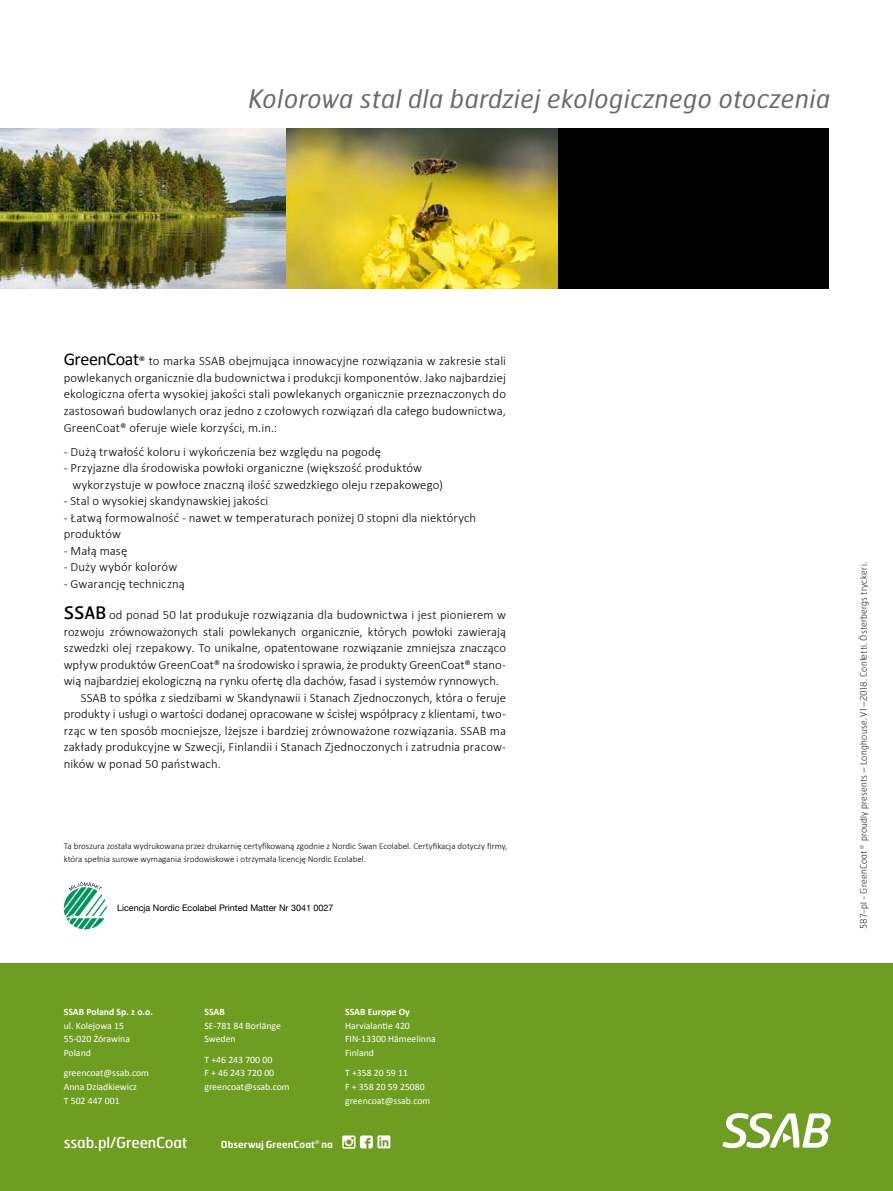
<style>
.page{position:relative;width:893px;height:1191px;background:#fff}
.page>*{position:absolute;margin:0;border:0;box-sizing:border-box;transform-origin:0 0}
.t1{font:italic 25.5px "Hermes FB";letter-spacing:.015em;color:#696b72}
.t2{font:15px "Hermes FB";letter-spacing:-.01em;color:#fff}
.t3{font:300 12.75px/16.5px "Calibri";letter-spacing:.005em;color:#000}
.t4{font:9.75px/13.6px "Calibri";color:#fff}
.t5{font:700 9.75px "Calibri";color:#fff}
.t6{font:600 9.75px "Hermes FB";letter-spacing:.005em;color:#fff}
.t7{font:300 9px/13.5px "Calibri";color:#000}
.t8{font:100 9px "Hermes FB";letter-spacing:.03em;color:#000}
.t9{font:9px "Helvetica Neue";color:#000}
.s1{font-weight:400;font-size:18px}
.s2{font-weight:400}
.s3{font-family:"Hermes FB";font-weight:400;font-size:17.25px}
</style>
<div class="page">
<img style="left:0;top:128px;width:557px;height:160px">
<div style="left:557px;top:128px;width:272px;height:160px;background:#010102"></div>
<div style="left:0;top:963px;width:893px;height:228px;background:#6f9d21"></div>
<svg style="left:723px;top:1113px;width:108px;height:35px"></svg>
<svg style="left:64px;top:881px;width:43px;height:48px"></svg>
<svg style="left:342px;top:1135px;width:48px;height:13px"></svg>
<h1 class="t1" style="left:249px;top:83px;width:583px">Kolorowa stal dla bardziej ekologicznego otoczenia</h1>
<p class="t3" style="left:64px;top:352px;width:444px;text-align:justify"><span class="s1">GreenCoat</span><span class="s2">®</span> to marka SSAB obejmująca innowacyjne rozwiązania w zakresie stali powlekanych organicznie dla budownictwa i produkcji komponentów. Jako najbardziej ekologiczna oferta wysokiej jakości stali powlekanych organicznie przeznaczonych do zastosowań budowlanych oraz jedno z czołowych rozwiązań dla całego budownictwa, GreenCoat® oferuje wiele korzyści, m.in.:</p>
<p class="t3" style="left:64px;top:442px;width:319px">- Dużą trwałość koloru i wykończenia bez względu na pogodę</p>
<p class="t3" style="left:72px;top:459px;width:372px;text-indent:-9px">- Przyjazne dla środowiska powłoki organiczne (większość produktów wykorzystuje w powłoce znaczną ilość szwedzkiego oleju rzepakowego)</p>
<p class="t3" style="left:64px;top:492px;width:206px">- Stal o wysokiej skandynawskiej jakości</p>
<p class="t3" style="left:64px;top:508px;width:414px">- Łatwą formowalność - nawet w temperaturach poniżej 0 stopni dla niektórych produktów</p>
<p class="t3" style="left:64px;top:541px;width:65px">- Małą masę</p>
<p class="t3" style="left:64px;top:558px;width:115px">- Duży wybór kolorów</p>
<p class="t3" style="left:64px;top:574px;width:122px">- Gwarancję techniczną</p>
<p class="t3" style="left:64px;top:606px;width:444px"><span class="s3">SSAB</span> od ponad 50 lat produkuje rozwiązania dla budownictwa i jest pionierem w</p>
<p class="t3" style="left:64px;top:622px;width:444px">rozwoju zrównoważonych stali powlekanych organicznie, których powłoki zawierają</p>
<p class="t3" style="left:64px;top:639px;width:444px">szwedzki olej rzepakowy. To unikalne, opatentowane rozwiązanie zmniejsza znacząco</p>
<p class="t3" style="left:64px;top:655px;width:444px">wpływ produktów GreenCoat® na środowisko i sprawia, że produkty GreenCoat® stano-</p>
<p class="t3" style="left:64px;top:672px;width:437px">wią najbardziej ekologiczną na rynku ofertę dla dachów, fasad i systemów rynnowych.</p>
<p class="t3" style="left:81px;top:688px;width:427px">SSAB to spółka z siedzibami w Skandynawii i Stanach Zjednoczonych, która o feruje</p>
<p class="t3" style="left:64px;top:705px;width:444px">produkty i usługi o wartości dodanej opracowane w ścisłej współpracy z klientami, two-</p>
<p class="t3" style="left:64px;top:721px;width:444px">rząc w ten sposób mocniejsze, lżejsze i bardziej zrównoważone rozwiązania. SSAB ma</p>
<p class="t3" style="left:64px;top:738px;width:444px">zakłady produkcyjne w Szwecji, Finlandii i Stanach Zjednoczonych i zatrudnia pracow-</p>
<p class="t3" style="left:64px;top:754px;width:159px">ników w ponad 50 państwach.</p>
<p class="t7" style="left:64px;top:838px;width:445px">Ta broszura została wydrukowana przez drukarnię certyfikowaną zgodnie z Nordic Swan Ecolabel. Certyfikacja dotyczy firmy, która spełnia surowe wymagania środowiskowe i otrzymała licencję Nordic Ecolabel.</p>
<p class="t9" style="left:117px;top:901px;width:218px">Licencja Nordic Ecolabel Printed Matter Nr 3041 0027</p>
<p class="t5" style="left:64px;top:1005px;width:91px">SSAB Poland Sp. z o.o.</p>
<p class="t4" style="left:64px;top:1018px;width:68px">ul. Kolejowa 15<br>55-020 Żórawina<br>Poland</p>
<p class="t4" style="left:64px;top:1065px;width:87px">greencoat@ssab.com<br>Anna Dziadkiewicz<br>T 502 447 001</p>
<p class="t2" style="left:64px;top:1132px;width:125px">ssab.pl/GreenCoat</p>
<p class="t5" style="left:204px;top:1005px;width:22px">SSAB</p>
<p class="t4" style="left:204px;top:1018px;width:78px">SE-781 84 Borlänge<br>Sweden</p>
<p class="t4" style="left:204px;top:1052px;width:87px">T +46 243 700 00<br>F + 46 243 720 00 greencoat@ssab.com</p>
<p class="t5" style="left:345px;top:1005px;width:66px">SSAB Europe Oy</p>
<p class="t4" style="left:345px;top:1018px;width:92px">Harvialantie 420<br>FIN-13300 Hämeelinna<br>Finland</p>
<p class="t4" style="left:345px;top:1065px;width:87px">T +358 20 59 11<br>F + 358 20 59 25080 greencoat@ssab.com</p>
<p class="t6" style="left:221px;top:1137px;width:114px">Obserwuj GreenCoat<sup>®</sup> na</p>
<p class="t8" style="left:858px;top:929px;width:368px;rotate:-90deg">587-pl - GreenCoat <sup>®</sup> proudly presents – Longhouse. V1–2018. Confetti. Österbergs tryckeri.</p>
</div>
